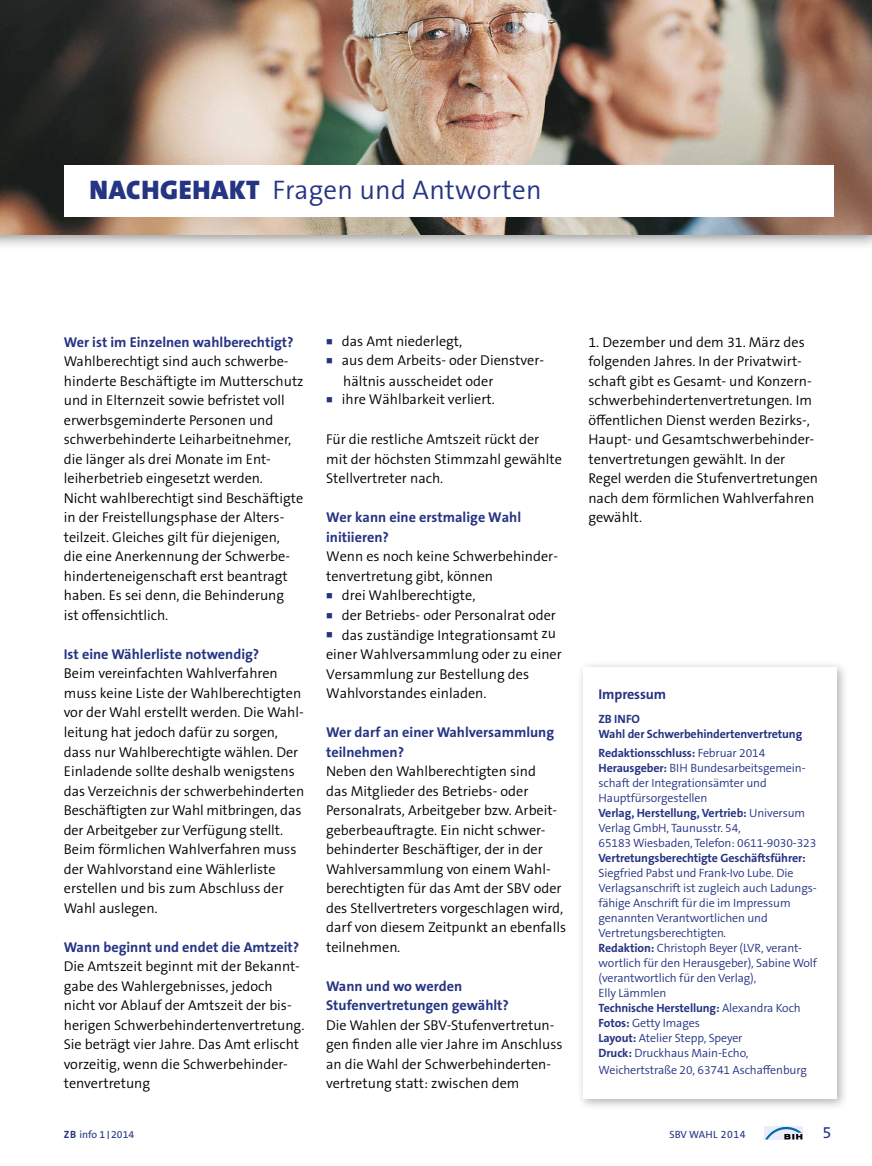
<style>
.page{position:relative;width:872px;height:1166px;background:#fff}
.page>*{position:absolute;margin:0;border:0;box-sizing:border-box;transform-origin:0 0}
.t1{font:300 27px "The Sans B W4";letter-spacing:.01em;color:#253483}
.t2{font:16.5px "The Sans B W5 Plain";color:#253483}
.t3{font:300 14.25px/19.5px "The Sans B W4";color:#000}
.t4{font:700 14.25px/19.5px "The Sans B W7";color:#253483}
.t5{font:300 12px/15px "The Sans B W4";letter-spacing:-.01em;color:#253483}
.t6{font:700 12px/15px "The Sans B W7";letter-spacing:-.01em;color:#253483}
.t7{font:10.5px "The Sans B W5 Plain";color:#253483}
.t8{font:10.5px "The Sans B W5 Plain";letter-spacing:.025em;color:#253483}
.s1{font-family:"The Sans B W9";font-weight:900}
.s2{color:#253483}
.s3{font-family:"The Sans B W7";font-weight:700}
.s4{font-family:"The Sans B W4";font-weight:300;font-size:12px}
</style>
<div class="page">
<div style="left:577px;top:661px;width:271px;height:449px;background:#000;opacity:.3"></div>
<div style="left:583px;top:666px;width:253px;height:432px;background:#fff"></div>
<div style="left:0;top:0;width:872px;height:251px;background:#000;opacity:.5"></div>
<img style="left:0;top:0;width:872px;height:234px">
<div style="left:64px;top:165px;width:769px;height:51px;background:#fff"></div>
<img style="left:764px;top:1126px;width:38px;height:12px">
<h2 class="t1" style="left:89px;top:173px;width:454px"><span class="s1">NACHGEHAKT</span> Fragen und Antworten</h2>
<h3 class="t4" style="left:64px;top:332px;width:231px">Wer ist im Einzelnen wahlberechtigt?</h3>
<p class="t3" style="left:64px;top:352px;width:241px">Wahlberechtigt sind auch schwerbe&shy;hinderte Beschäftigte im Mutterschutz und in Elternzeit sowie befristet voll erwerbsgeminderte Personen und schwerbehinderte Leiharbeitnehmer, die länger als drei Monate im Ent&shy;leiherbetrieb eingesetzt werden.<br>Nicht wahlberechtigt sind Beschäftigte in der Freistellungsphase der Alters&shy;teilzeit. Gleiches gilt für diejenigen,<br>die eine Anerkennung der Schwerbe&shy;hinderteneigenschaft erst beantragt haben. Es sei denn, die Behinderung<br>ist offensichtlich.</p>
<h3 class="t4" style="left:64px;top:644px;width:197px">Ist eine Wählerliste notwendig?</h3>
<p class="t3" style="left:64px;top:663px;width:242px">Beim vereinfachten Wahlverfahren muss keine Liste der Wahlberechtigten vor der Wahl erstellt werden. Die Wahl&shy;leitung hat jedoch dafür zu sorgen, dass nur Wahlberechtigte wählen. Der Einladende sollte deshalb wenigstens das Verzeichnis der schwerbehinderten Beschäftigten zur Wahl mitbringen, das der Arbeitgeber zur Verfügung stellt.<br>Beim förmlichen Wahlverfahren muss der Wahlvorstand eine Wählerliste erstellen und bis zum Abschluss der Wahl auslegen.</p>
<h3 class="t4" style="left:64px;top:936px;width:237px">Wann beginnt und endet die Amtzeit?</h3>
<p class="t3" style="left:64px;top:956px;width:242px">Die Amtszeit beginnt mit der Bekannt&shy;gabe des Wahlergebnisses, jedoch nicht vor Ablauf der Amtszeit der bis&shy;herigen Schwerbehindertenvertretung.<br>Sie beträgt vier Jahre. Das Amt erlischt vorzeitig, wenn die Schwerbehinder&shy;tenvertretung</p>
<p class="t3" style="left:326px;top:331px;width:138px"><span class="s2">■</span> das Amt niederlegt,</p>
<p class="t3" style="left:343px;top:350px;width:202px;line-height:20.4px;text-indent:-17px"><span class="s2">■</span> aus dem Arbeits- oder Dienstver&shy;hältnis ausscheidet oder</p>
<p class="t3" style="left:326px;top:389px;width:170px"><span class="s2">■</span> ihre Wählbarkeit verliert.</p>
<p class="t3" style="left:326px;top:430px;width:237px">Für die restliche Amtszeit rückt der mit der höchsten Stimmzahl gewählte<br>Stellvertreter nach.</p>
<h3 class="t4" style="left:326px;top:508px;width:196px">Wer kann eine erstmalige Wahl initiieren?</h3>
<p class="t3" style="left:326px;top:547px;width:233px">Wenn es noch keine Schwerbehinder&shy;tenvertretung gibt, können</p>
<p class="t3" style="left:326px;top:586px;width:151px"><span class="s2">■</span> drei Wahlberechtigte,</p>
<p class="t3" style="left:326px;top:605px;width:231px"><span class="s2">■</span> der Betriebs- oder Personalrat oder</p>
<p class="t3" style="left:326px;top:625px;width:237px"><span class="s2">■</span> das zuständige Integrationsamt zu einer Wahlversammlung oder zu einer Versammlung zur Bestellung des Wahlvorstandes einladen.</p>
<h3 class="t4" style="left:326px;top:722px;width:229px">Wer darf an einer Wahlversammlung teilnehmen?</h3>
<p class="t3" style="left:326px;top:761px;width:241px">Neben den Wahlberechtigten sind<br>das Mitglieder des Betriebs- oder Personalrats, Arbeitgeber bzw. Arbeit&shy;geberbeauftragte. Ein nicht schwer&shy;behinderter Beschäftiger, der in der Wahlversammlung von einem Wahl&shy;berechtigten für das Amt der SBV oder des Stellvertreters vorgeschlagen wird, darf von diesem Zeitpunkt an ebenfalls teilnehmen.</p>
<h3 class="t4" style="left:326px;top:975px;width:184px">Wann und wo werden<br>Stufenvertretungen gewählt?</h3>
<p class="t3" style="left:326px;top:1014px;width:238px">Die Wahlen der SBV-Stufenvertretun&shy;gen finden alle vier Jahre im Anschluss an die Wahl der Schwerbehinderten&shy;vertretung statt: zwischen dem</p>
<p class="t3" style="left:588px;top:332px;width:231px">1. Dezember und dem 31. März des folgenden Jahres. In der Privatwirt&shy;schaft gibt es Gesamt- und Konzern&shy;schwerbehindertenvertretungen. Im öffentlichen Dienst werden Bezirks-, Haupt- und Gesamtschwerbehinder&shy;tenvertretungen gewählt. In der Regel werden die Stufenvertretungen nach dem förmlichen Wahlverfahren gewählt.</p>
<h3 class="t4" style="left:598px;top:684px;width:69px">Impressum</h3>
<p class="t6" style="left:598px;top:711px;width:205px">ZB INFO<br>Wahl der Schwerbehindertenvertretung</p>
<p class="t5" style="left:598px;top:745px;width:220px"><span class="s3">Redaktionsschluss:</span> Februar 2014<br><span class="s3">Herausgeber:</span> BIH Bundesarbeitsgemein&shy;schaft der Integrationsämter und Hauptfürsorgestellen<br><span class="s3">Verlag, Herstellung, Vertrieb:</span> Universum Verlag GmbH, Taunusstr. 54,<br>65183 Wiesbaden, Telefon: 0611-9030-323<br><span class="s3">Vertretungsberechtigte Geschäftsführer:<br></span>Siegfried Pabst und Frank-Ivo Lube. Die Verlagsanschrift ist zugleich auch Ladungs&shy;fähige Anschrift für die im Impressum genannten Verantwortlichen und Vertretungsberechtigten.<br><span class="s3">Redaktion:</span> Christoph Beyer (LVR, verant&shy;wortlich für den Herausgeber), Sabine Wolf (verantwortlich für den Verlag),<br>Elly Lämmlen<br><span class="s3">Technische Herstellung:</span> Alexandra Koch <span class="s3">Fotos:</span> Getty Images<br><span class="s3">Layout:</span> Atelier Stepp, Speyer<br><span class="s3">Druck:</span> Druckhaus Main-Echo,</p>
<p class="t5" style="left:598px;top:1062px;width:210px">Weichertstraße 20, 63741 Aschaffenburg</p>
<p class="t7" style="left:64px;top:1127px;width:72px"><span class="s3">ZB</span> info 1 <span class="s4">I</span> 2014</p>
<p class="t8" style="left:669px;top:1127px;width:78px">SBV WAHL 2014</p>
<p class="t2" style="left:822px;top:1121px;width:11px">5</p>
</div>
